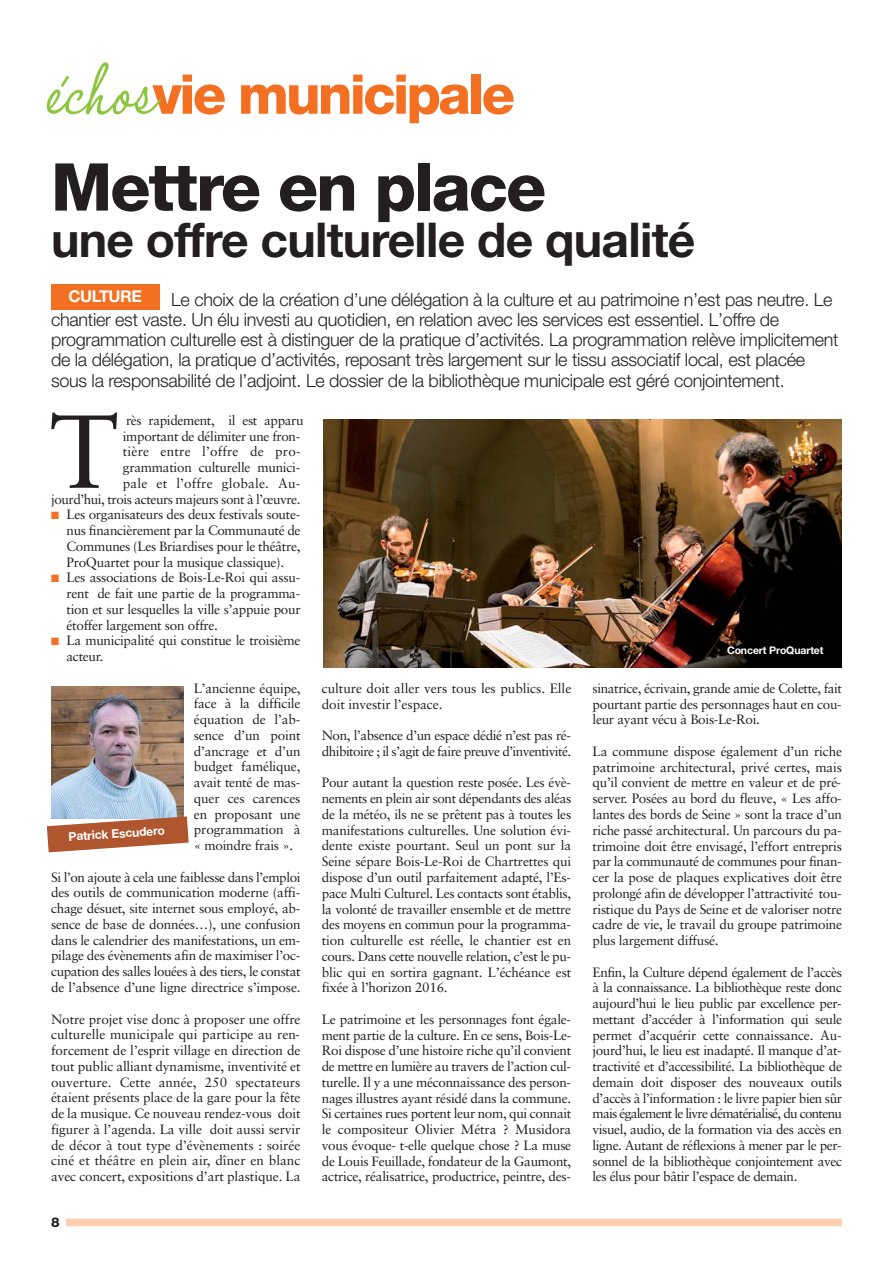
<style>
.page{position:relative;width:893px;height:1263px;background:#fff}
.page>*{position:absolute;margin:0;border:0;box-sizing:border-box;transform-origin:0 0}
.t1{font:103.8px "Sabon";color:#231f20}
.t2{font:800 66px "Helvetica Neue";letter-spacing:-.03em;color:#231f20}
.t3{font:800 54.9px "Helvetica Neue";letter-spacing:-.05em;color:#f36f21}
.t4{font:700 48px "Helvetica Neue";letter-spacing:-.015em;color:#231f20}
.t5{font:300 18px/20.2px "Helvetica Neue";letter-spacing:-.015em;color:#231f20}
.t6{font:700 16.2px "Helvetica Neue";letter-spacing:-.025em;color:#fff}
.t7{font:13.5px/15.8px "Sabon";letter-spacing:-.02em;color:#231f20;text-align:justify}
.t8{font:13.5px/15.8px "Sabon";letter-spacing:-.04em;color:#231f20}
.t9{font:800 13.5px "Helvetica Neue";color:#231f20}
.t10{font:700 12px "Helvetica Neue";color:#fff}
.t11{font:700 10.5px "Helvetica Neue";letter-spacing:-.01em;color:#fff}
.s1{font-family:"Halo Handletter";font-weight:400;font-style:italic;font-size:93.9px;color:#8cc63f}
.s2{color:#f36f21}
</style>
<div class="page">
<img style="left:323px;top:419px;width:519px;height:249px">
<div style="left:51px;top:284px;width:108px;height:26px;background:#f36f21"></div>
<div style="left:66px;top:1219px;width:776px;height:7px;background:#fdcfaf"></div>
<img style="left:51px;top:686px;width:132px;height:130px">
<svg style="left:47px;top:816px;width:142px;height:36px"></svg>
<h3 class="t3" style="left:51px;top:75px;width:466px"><span class="s1">échos</span>vie municipale</h3>
<h2 class="t2" style="left:51px;top:163px;width:497px">Mettre en place</h2>
<h3 class="t4" style="left:51px;top:223px;width:646px">une offre culturelle de qualité</h3>
<p class="t5" style="left:51px;top:291px;width:789px;text-indent:120px">Le choix de la création d’une délégation à la culture et au patrimoine n’est pas neutre. Le chantier est vaste. Un élu investi au quotidien, en relation avec les services est essentiel. L’offre de programmation culturelle est à distinguer de la pratique d’activités. La programmation relève implicitement de la délégation, la pratique d’activités, reposant très largement sur le tissu associatif local, est placée sous la responsabilité de l’adjoint. Le dossier de la bibliothèque municipale est géré conjointement.</p>
<h1 class="t1" style="left:50px;top:409px;width:71px">T</h1>
<p class="t6" style="left:68px;top:290px;width:75px">CULTURE</p>
<p class="t7" style="left:51px;top:413px;width:254px;text-align:right">rès rapidement, il est apparu<br>important de délimiter une fron-<br>tière entre l’offre de pro-<br>grammation culturelle muni ci -<br>pale et l’offre globale. Au-<br>jourd’hui, trois acteurs majeurs sont à l’œuvre.</p>
<p class="t7" style="left:66px;top:508px;width:236px;text-indent:-15px"><span class="s2">■</span> Les organisateurs des deux festivals soute&shy;nus financièrement par la Communauté de Communes (Les Briardises pour le théâtre, ProQuartet pour la musique classique).</p>
<p class="t7" style="left:66px;top:571px;width:236px;text-indent:-15px"><span class="s2">■</span> Les associations de Bois-Le-Roi qui assu&shy;rent de fait une partie de la programma&shy;tion et sur lesquelles la ville s’appuie pour étoffer largement son offre.</p>
<p class="t7" style="left:66px;top:634px;width:236px;text-indent:-15px"><span class="s2">■</span> La municipalité qui constitue le troisième acteur.</p>
<p class="t7" style="left:194px;top:681px;width:108px">L’ancienne équipe, face à la difficile équation de l’ab&shy;sence d’un point d’ancrage et d’un budget famélique, avait tenté de mas&shy;quer ces carences en proposant une programmation à « moindre frais ».</p>
<p class="t7" style="left:51px;top:870px;width:251px">Si l’on ajoute à cela une faiblesse dans l’emploi des outils de communication moderne (affi&shy;chage désuet, site internet sous employé, ab&shy;sence de base de données…), une confusion dans le calendrier des manifestations, un em&shy;pilage des évènements afin de maximiser l’oc&shy;cupation des salles louées à des tiers, le constat de l’absence d’une ligne directrice s’impose.</p>
<p class="t7" style="left:51px;top:1012px;width:251px">Notre projet vise donc à proposer une offre culturelle municipale qui participe au ren&shy;forcement de l’esprit village en direction de tout public alliant dynamisme, inventivité et ouverture. Cette année, 250 spectateurs étaient présents place de la gare pour la fête de la musique. Ce nouveau rendez-vous doit figurer à l’agenda. La ville doit aussi servir de décor à tout type d’évènements : soirée ciné et théâtre en plein air, dîner en blanc avec concert, expositions d’art plastique. La</p>
<p class="t11" style="left:727px;top:646px;width:98px">Concert ProQuartet</p>
<p class="t7" style="left:322px;top:681px;width:251px">culture doit aller vers tous les publics. Elle doit investir l’espace.</p>
<p class="t8" style="left:322px;top:729px;width:251px">Non, l’absence d’un espace dédié n’est pas ré&shy;dhibitoire ; il s’agit de faire preuve d’inventivité.</p>
<p class="t7" style="left:322px;top:776px;width:251px">Pour autant la question reste posée. Les évè&shy;nements en plein air sont dépendants des aléas de la météo, ils ne se prêtent pas à toutes les manifestations culturelles. Une solution évi&shy;dente existe pourtant. Seul un pont sur la Seine sépare Bois-Le-Roi de Chartrettes qui dispose d’un outil parfaitement adapté, l’Es&shy;pace Multi Culturel. Les contacts sont établis, la volonté de travailler ensemble et de mettre des moyens en commun pour la programma&shy;tion culturelle est réelle, le chantier est en cours. Dans cette nouvelle relation, c’est le pu&shy;blic qui en sortira gagnant. L’échéance est fixée à l’horizon 2016.</p>
<p class="t7" style="left:322px;top:1012px;width:251px">Le patrimoine et les personnages font égale&shy;ment partie de la culture. En ce sens, Bois-Le-Roi dispose d’une histoire riche qu’il convient de mettre en lumière au travers de l’action cul&shy;turelle. Il y a une méconnaissance des person&shy;nages illustres ayant résidé dans la commune.<br>Si certaines rues portent leur nom, qui connait le compositeur Olivier Métra ? Musidora vous évoque- t-elle quelque chose ? La muse de Louis Feuillade, fondateur de la Gaumont, actrice, réalisatrice, productrice, peintre, des-</p>
<p class="t7" style="left:593px;top:681px;width:251px">sinatrice, écrivain, grande amie de Colette, fait pourtant partie des personnages haut en cou&shy;leur ayant vécu à Bois-Le-Roi.</p>
<p class="t7" style="left:593px;top:744px;width:251px">La commune dispose également d’un riche patrimoine architectural, privé certes, mais qu’il convient de mettre en valeur et de pré&shy;server. Posées au bord du fleuve, « Les affo&shy;lantes des bords de Seine » sont la trace d’un riche passé architectural. Un parcours du pa&shy;trimoine doit être envisagé, l’effort entrepris par la communauté de communes pour finan&shy;cer la pose de plaques explicatives doit être prolongé afin de développer l’attractivité tou&shy;ristique du Pays de Seine et de valoriser notre cadre de vie, le travail du groupe patrimoine plus largement diffusé.</p>
<p class="t7" style="left:593px;top:965px;width:251px">Enfin, la Culture dépend également de l’accès à la connaissance. La bibliothèque reste donc aujourd’hui le lieu public par excellence per&shy;mettant d’accéder à l’information qui seule permet d’acquérir cette connaissance. Au&shy;jourd’hui, le lieu est inadapté. Il manque d’at&shy;tractivité et d’accessibilité. La bibliothèque de demain doit disposer des nouveaux outils d’accès à l’information : le livre papier bien sûr mais également le livre dématérialisé, du contenu visuel, audio, de la formation via des accès en ligne. Autant de réflexions à mener par le per&shy;sonnel de la bibliothèque conjointement avec les élus pour bâtir l’espace de demain.</p>
<p class="t10" style="left:68px;top:832px;width:98px;rotate:-4deg">Patrick Escudero</p>
<p class="t9" style="left:51px;top:1217px;width:10px">8</p>
</div>
